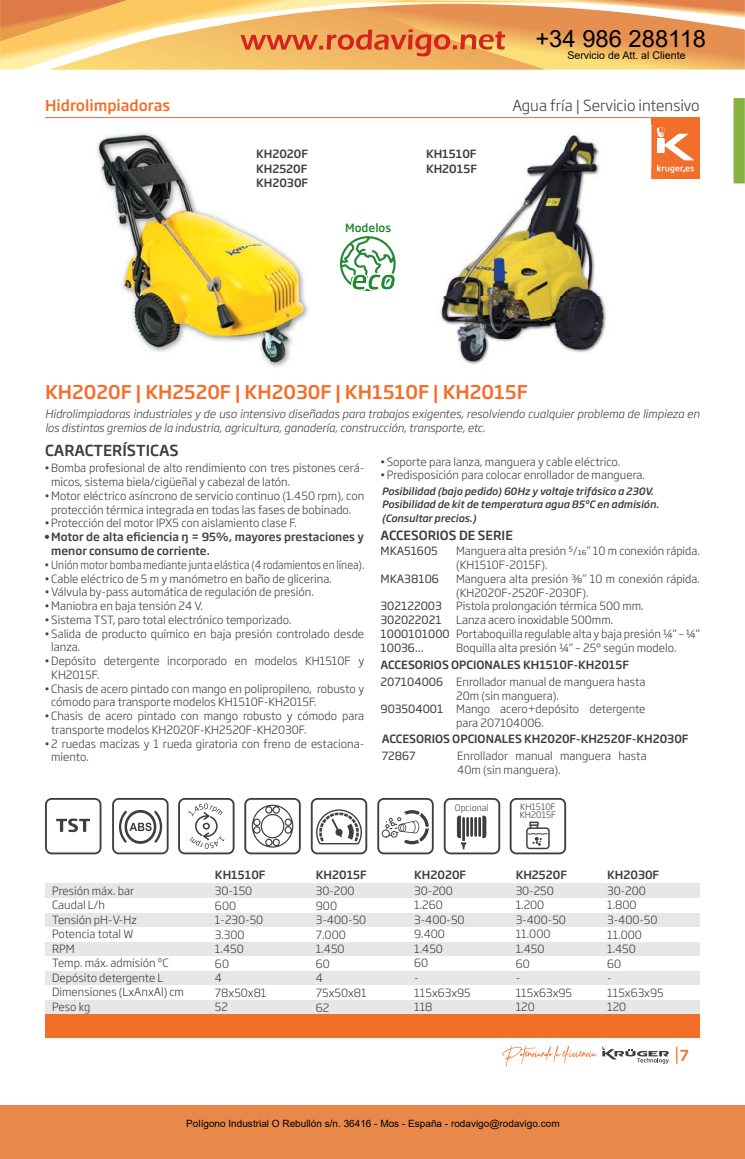
<style>
.page{position:relative;width:745px;height:1159px;background:#fff}
.page>*{position:absolute;margin:0;border:0;box-sizing:border-box;transform-origin:0 0}
.t1{font:23.75px "Arial";color:#000}
.t2{font:500 18.75px "Soho Gothic Pro";color:#f36e2a}
.t3{font:300 15px "Soho Gothic Pro";color:#3e3e3f}
.t4{font:500 15px "Soho Gothic Pro";color:#f36e2a}
.t5{font:500 15px "Soho Gothic Pro";color:#3e3e3f}
.t6{font:500 12.5px "Soho Gothic Pro";color:#3e3e3f}
.t7{font:300 11.25px/14.5px "Soho Gothic Pro";color:#3e3e3f}
.t8{font:500 11.25px/14.5px "Soho Gothic Pro";color:#3e3e3f}
.t9{font:italic 300 11.25px/13.8px "Soho Gothic Pro";color:#3e3e3f}
.t10{font:11.25px/13.8px "Soho Gothic Pro";color:#3e3e3f}
.t11{font:300 11.25px "Soho Gothic Pro";color:#3e3e3f;scale:.92 1}
.t12{font:500 11.25px "Soho Gothic Pro";color:#238935}
.t13{font:10.62px "Arial";color:#000}
.t14{font:italic 500 10px/13.8px "Soho Gothic Pro";color:#3e3e3f}
.t15{font:10px "Arial";color:#000}
.t16{font:300 8.75px/7.5px "Soho Gothic Pro";color:#3e3e3f}
</style>
<div class="page">
<hr style="left:45px;top:117px;width:654px;height:1px;background:#f36e2a">
<div style="left:733px;top:98px;width:11px;height:85px;background:#86b33f"></div>
<svg style="left:676px;top:1046px;width:1px;height:17px"></svg>
<div style="left:651px;top:118px;width:48px;height:61px;background:#f36e2a"></div>
<svg style="left:502px;top:1045px;width:94px;height:21px"></svg>
<svg style="left:602px;top:1046px;width:67px;height:17px"></svg>
<svg style="left:112px;top:798px;width:56px;height:56px"></svg>
<svg style="left:311px;top:798px;width:56px;height:56px"></svg>
<div style="left:45px;top:883px;width:654px;height:15px;background:#e6e7e9"></div>
<div style="left:45px;top:941px;width:654px;height:15px;background:#e6e7e9"></div>
<div style="left:45px;top:912px;width:654px;height:15px;background:#e6e7e9"></div>
<div style="left:45px;top:970px;width:654px;height:15px;background:#e6e7e9"></div>
<div style="left:45px;top:999px;width:654px;height:15px;background:#e6e7e9"></div>
<div style="left:45px;top:1014px;width:654px;height:23px;background:#f36e28"></div>
<img style="left:96px;top:133px;width:213px;height:234px">
<svg style="left:244px;top:798px;width:56px;height:56px"></svg>
<svg style="left:377px;top:798px;width:56px;height:56px"></svg>
<svg style="left:178px;top:798px;width:56px;height:56px"></svg>
<svg style="left:339px;top:236px;width:57px;height:55px"></svg>
<img style="left:528px;top:134px;width:72px;height:34px">
<img style="left:440px;top:168px;width:223px;height:196px">
<img style="left:651px;top:126px;width:12px;height:53px">
<svg style="left:656px;top:128px;width:37px;height:45px"></svg>
<svg style="left:509px;top:798px;width:57px;height:56px"></svg>
<svg style="left:45px;top:798px;width:56px;height:56px"></svg>
<svg style="left:443px;top:798px;width:57px;height:56px"></svg>
<div style="left:0;top:1105px;width:744px;height:54px;background:#e88949"></div>
<svg style="left:0;top:0;width:744px;height:70px;background:#f0b66f"></svg>
<h1 class="t1" style="left:535px;top:22px;width:172px">+34 986 288118</h1>
<h3 class="t4" style="left:45px;top:93px;width:127px">Hidrolimpiadoras</h3>
<p class="t8" style="left:256px;top:146px;width:54px;text-align:justify">KH2020F KH2520F KH2030F</p>
<p class="t12" style="left:345px;top:219px;width:48px">Modelos</p>
<p class="t8" style="left:426px;top:146px;width:52px">KH1510F<br>KH2015F</p>
<p class="t13" style="left:567px;top:48px;width:120px">Servicio de Att. al Cliente</p>
<h3 class="t3" style="left:512px;top:93px;width:189px">Agua fría | Servicio intensivo</h3>
<h2 class="t2" style="left:45px;top:378px;width:484px">KH2020F | KH2520F | KH2030F | KH1510F | KH2015F</h2>
<p class="t9" style="left:45px;top:406px;width:656px">Hidrolimpiadoras industriales y de uso intensivo diseñadas para trabajos exigentes, resolviendo cualquier problema de limpieza en los distintos gremios de la industria, agricultura, ganadería, construcción, transporte, etc.</p>
<p class="t7" style="left:51px;top:461px;width:314px;line-height:13.8px;text-indent:-7px">• Bomba profesional de alto rendimiento con tres pistones cerá&shy;micos, sistema biela/cigüeñal y cabezal de latón.</p>
<p class="t7" style="left:44px;top:488px;width:321px;line-height:13.8px;text-align:center">• Motor eléctrico asíncrono de servicio continuo (1.450 rpm), con protección térmica integrada en todas las fases de bobinado.</p>
<p class="t7" style="left:44px;top:515px;width:254px">• Protección del motor IPX5 con aislamiento clase F.</p>
<p class="t8" style="left:51px;top:529px;width:314px;line-height:13.8px;text-indent:-7px">• Motor de alta eficiencia ŋ = 95%, mayores prestaciones y menor consumo de corriente.</p>
<p class="t11" style="left:44px;top:556px;width:349px">• Unión motor bomba mediante junta elástica (4 rodamientos en línea).</p>
<p class="t7" style="left:44px;top:570px;width:289px">• Cable eléctrico de 5 m y manómetro en baño de glicerina.</p>
<p class="t7" style="left:44px;top:584px;width:271px">• Válvula by-pass automática de regulación de presión.</p>
<p class="t7" style="left:44px;top:598px;width:160px">• Maniobra en baja tensión 24 V.</p>
<p class="t7" style="left:44px;top:612px;width:249px">• Sistema TST, paro total electrónico temporizado.</p>
<p class="t7" style="left:51px;top:626px;width:314px;line-height:13.8px;text-indent:-7px">• Salida de producto químico en baja presión controlado desde lanza.</p>
<p class="t7" style="left:51px;top:653px;width:314px;line-height:13.8px;text-indent:-7px">• Depósito detergente incorporado en modelos KH1510F y<br>KH2015F.</p>
<p class="t7" style="left:51px;top:681px;width:314px;line-height:13.8px;text-indent:-7px">• Chasis de acero pintado con mango en polipropileno, robusto y cómodo para transporte modelos KH1510F-KH2015F.</p>
<p class="t7" style="left:51px;top:708px;width:314px;line-height:13.8px;text-indent:-7px">• Chasis de acero pintado con mango robusto y cómodo para transporte modelos KH2020F-KH2520F-KH2030F.</p>
<p class="t7" style="left:51px;top:736px;width:314px;line-height:13.8px;text-indent:-7px">• 2 ruedas macizas y 1 rueda giratoria con freno de estaciona&shy;miento.</p>
<h3 class="t5" style="left:45px;top:439px;width:135px">CARACTERÍSTICAS</h3>
<p class="t7" style="left:379px;top:453px;width:242px">• Soporte para lanza, manguera y cable eléctrico.</p>
<p class="t7" style="left:379px;top:467px;width:267px">• Predisposición para colocar enrollador de manguera.</p>
<p class="t14" style="left:381px;top:483px;width:278px">Posibilidad (bajo pedido) 60Hz y voltaje trifásico a 230V.<br>Posibilidad de kit de temperatura agua 85ºC en admisión. (Consultar precios.)</p>
<p class="t6" style="left:380px;top:525px;width:134px">ACCESORIOS DE SERIE</p>
<p class="t7" style="left:456px;top:543px;width:245px;line-height:13.8px">Manguera alta presión ₅/₁₆” 10 m conexión rápida. (KH1510F-2015F).<br>Manguera alta presión ⅜” 10 m conexión rápida. (KH2020F-2520F-2030F).<br>Pistola prolongación térmica 500 mm.<br>Lanza acero inoxidable 500mm.<br>Portaboquilla regulable alta y baja presión ¼“ – ¼“ Boquilla alta presión ¼“ – 25° según modelo.</p>
<p class="t7" style="left:456px;top:674px;width:191px;line-height:13.8px">Enrollador manual de manguera hasta<br>20m (sin manguera).<br>Mango acero+depósito detergente para 207104006.</p>
<p class="t7" style="left:457px;top:748px;width:191px;line-height:13.8px">Enrollador manual manguera hasta<br>40m (sin manguera).</p>
<p class="t10" style="left:380px;top:543px;width:59px">MKA51605</p>
<p class="t10" style="left:380px;top:571px;width:60px">MKA38106</p>
<p class="t10" style="left:380px;top:598px;width:71px">302122003<br>302022021<br>1000101000<br>10036...</p>
<p class="t10" style="left:380px;top:674px;width:64px">207104006</p>
<p class="t10" style="left:380px;top:702px;width:64px">903504001</p>
<p class="t10" style="left:381px;top:748px;width:36px">72867</p>
<p class="t8" style="left:380px;top:657px;width:250px">ACCESORIOS OPCIONALES KH1510F-KH2015F</p>
<p class="t8" style="left:381px;top:731px;width:308px">ACCESORIOS OPCIONALES KH2020F-KH2520F-KH2030F</p>
<p class="t16" style="left:454px;top:803px;width:35px">Opcional</p>
<p class="t16" style="left:519px;top:803px;width:38px">KH1510F<br>KH2015F</p>
<p class="t8" style="left:215px;top:866px;width:52px">KH1510F</p>
<p class="t8" style="left:316px;top:867px;width:52px">KH2015F</p>
<p class="t8" style="left:414px;top:866px;width:54px">KH2020F</p>
<p class="t8" style="left:515px;top:866px;width:53px">KH2520F</p>
<p class="t8" style="left:607px;top:866px;width:54px">KH2030F</p>
<p class="t7" style="left:52px;top:882px;width:133px">Presión máx. bar<br>Caudal L/h<br>Tensión pH-V-Hz<br>Potencia total W<br>RPM<br>Temp. máx. admisión ºC<br>Depósito detergente L<br>Dimensiones (LxAnxAl) cm<br>Peso kg</p>
<p class="t7" style="left:414px;top:883px;width:58px">30-200<br>1.260<br>3-400-50<br>9.400<br>1.450<br>60<br>-<br>115x63x95<br>118</p>
<p class="t7" style="left:515px;top:883px;width:58px">30-250<br>1.200<br>3-400-50<br>11.000<br>1.450<br>60<br>-<br>115x63x95<br>120</p>
<p class="t7" style="left:607px;top:883px;width:58px">30-200<br>1.800<br>3-400-50<br>11.000<br>1.450<br>60<br>-<br>115x63x95<br>120</p>
<p class="t7" style="left:215px;top:883px;width:53px">30-150<br>600<br>1-230-50<br>3.300<br>1.450<br>60<br>4<br>78x50x81<br>52</p>
<p class="t7" style="left:316px;top:883px;width:52px">30-200<br>900<br>3-400-50<br>7.000<br>1.450<br>60<br>4<br>75x50x81<br>62</p>
<h3 class="t4" style="left:679px;top:1043px;width:11px">7</h3>
<p class="t15" style="left:186px;top:1117px;width:375px">Polígono Industrial O Rebullón s/n. 36416 - Mos - España - rodavigo@rodavigo.com</p>
</div>
